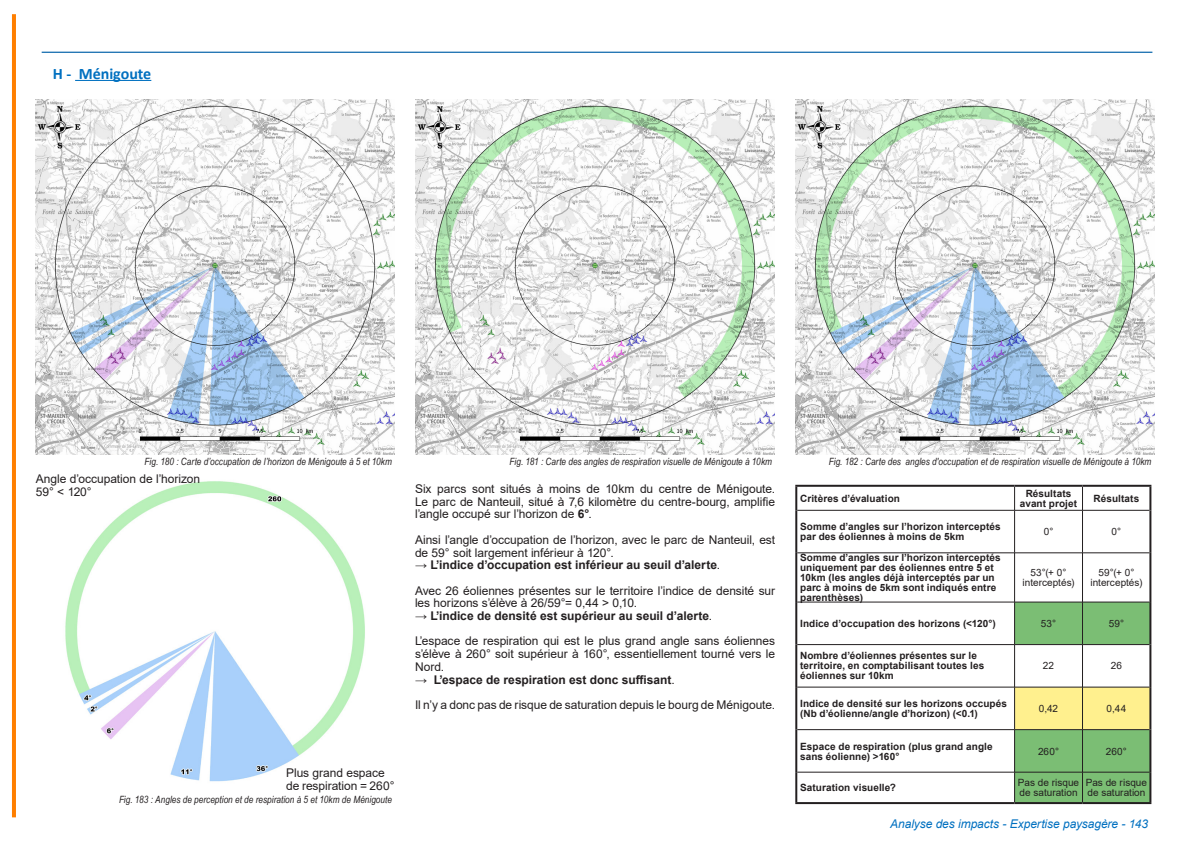
<style>
.page{position:relative;width:1191px;height:842px;background:#fff}
.page>*{position:absolute;margin:0;border:0;box-sizing:border-box;transform-origin:0 0}
.t1{font:700 16px "Calibri";color:#0070c0}
.corps_de_texte{font:12px/12.7px "Arial";letter-spacing:-.005em;color:#231f20;text-align:justify}
.corps_de_texte-2{font:700 12px "Arial";color:#231f20}
.t2{font:italic 12px "Arial";letter-spacing:-.005em;color:#0070c0}
.corps_de_texte-3{font:700 10px/10px "Arial";letter-spacing:.01em;color:#231f20}
.t3{font:italic 10px "Arial Narrow";letter-spacing:.005em;color:#231f20}
.corps_de_texte-4{font:10px/10px "Arial";letter-spacing:.005em;color:#231f20;text-align:center}
.s1{font-weight:700}
.s2{font-weight:400}
</style>
<div class="page">
<hr style="left:42px;top:52px;width:1110px;height:1px;background:#0060a8">
<hr style="left:75px;top:80px;width:76px;height:1px;background:#0070c0">
<img style="left:36px;top:99px;width:359px;height:356px">
<img style="left:65px;top:481px;width:300px;height:301px">
<img style="left:415px;top:99px;width:359px;height:356px">
<img style="left:795px;top:99px;width:359px;height:356px">
<svg style="left:1015px;top:603px;width:134px;height:199px"></svg>
<svg style="left:1014px;top:487px;width:1px;height:23px"></svg>
<svg style="left:1082px;top:487px;width:1px;height:23px"></svg>
<hr style="left:797px;top:510px;width:217px;height:1px;background:#231f20">
<hr style="left:1014px;top:510px;width:68px;height:1px;background:#231f20">
<hr style="left:1014px;top:510px;width:1px;height:43px;background:#231f20">
<hr style="left:1082px;top:510px;width:67px;height:1px;background:#231f20">
<hr style="left:797px;top:553px;width:217px;height:1px;background:#231f20">
<hr style="left:1014px;top:553px;width:68px;height:1px;background:#231f20">
<hr style="left:1014px;top:553px;width:1px;height:49px;background:#231f20">
<hr style="left:1082px;top:553px;width:67px;height:1px;background:#231f20">
<hr style="left:797px;top:602px;width:217px;height:1px;background:#231f20">
<hr style="left:797px;top:644px;width:217px;height:1px;background:#231f20">
<hr style="left:1014px;top:645px;width:1px;height:42px;background:#231f20">
<hr style="left:797px;top:687px;width:217px;height:1px;background:#231f20">
<hr style="left:797px;top:729px;width:217px;height:1px;background:#231f20">
<hr style="left:797px;top:772px;width:217px;height:1px;background:#231f20">
<hr style="left:1082px;top:510px;width:1px;height:43px;background:#231f20">
<hr style="left:1082px;top:553px;width:1px;height:49px;background:#231f20">
<hr style="left:1082px;top:645px;width:1px;height:42px;background:#231f20">
<hr style="left:1014px;top:687px;width:68px;height:1px;background:#231f20">
<hr style="left:1014px;top:687px;width:1px;height:42px;background:#231f20">
<hr style="left:1082px;top:687px;width:67px;height:1px;background:#231f20">
<hr style="left:1082px;top:687px;width:1px;height:42px;background:#231f20">
<hr style="left:1014px;top:729px;width:68px;height:1px;background:#231f20">
<hr style="left:1014px;top:730px;width:1px;height:42px;background:#231f20">
<hr style="left:1082px;top:729px;width:67px;height:1px;background:#231f20">
<hr style="left:1082px;top:730px;width:1px;height:42px;background:#231f20">
<hr style="left:1014px;top:772px;width:68px;height:1px;background:#231f20">
<hr style="left:1014px;top:772px;width:1px;height:30px;background:#231f20">
<hr style="left:1082px;top:772px;width:67px;height:1px;background:#231f20">
<hr style="left:1082px;top:772px;width:1px;height:30px;background:#231f20">
<hr style="left:1014px;top:602px;width:68px;height:1px;background:#231f20">
<hr style="left:1014px;top:602px;width:1px;height:42px;background:#231f20">
<hr style="left:1014px;top:644px;width:68px;height:1px;background:#231f20">
<hr style="left:1082px;top:602px;width:67px;height:1px;background:#231f20">
<hr style="left:1082px;top:602px;width:1px;height:42px;background:#231f20">
<hr style="left:1082px;top:644px;width:67px;height:1px;background:#231f20">
<hr style="left:795px;top:485px;width:219px;height:2px;background:#231f20">
<hr style="left:795px;top:487px;width:2px;height:23px;background:#231f20">
<hr style="left:1014px;top:485px;width:68px;height:2px;background:#231f20">
<hr style="left:1082px;top:485px;width:69px;height:2px;background:#231f20">
<hr style="left:1149px;top:487px;width:2px;height:23px;background:#231f20">
<hr style="left:795px;top:510px;width:2px;height:43px;background:#231f20">
<hr style="left:1149px;top:510px;width:2px;height:43px;background:#231f20">
<hr style="left:795px;top:553px;width:2px;height:49px;background:#231f20">
<hr style="left:1149px;top:553px;width:2px;height:49px;background:#231f20">
<hr style="left:795px;top:602px;width:2px;height:43px;background:#231f20">
<hr style="left:1149px;top:602px;width:2px;height:43px;background:#231f20">
<hr style="left:795px;top:645px;width:2px;height:42px;background:#231f20">
<hr style="left:1149px;top:645px;width:2px;height:42px;background:#231f20">
<hr style="left:795px;top:687px;width:2px;height:43px;background:#231f20">
<hr style="left:1149px;top:687px;width:2px;height:43px;background:#231f20">
<hr style="left:795px;top:730px;width:2px;height:42px;background:#231f20">
<hr style="left:1149px;top:730px;width:2px;height:42px;background:#231f20">
<hr style="left:795px;top:772px;width:2px;height:30px;background:#231f20">
<hr style="left:1149px;top:772px;width:2px;height:30px;background:#231f20">
<hr style="left:795px;top:802px;width:219px;height:2px;background:#231f20">
<hr style="left:1014px;top:802px;width:68px;height:2px;background:#231f20">
<hr style="left:1082px;top:802px;width:69px;height:2px;background:#231f20">
<img style="left:36px;top:103px;width:48px;height:51px">
<img style="left:416px;top:99px;width:48px;height:55px">
<img style="left:796px;top:103px;width:48px;height:51px">
<hr style="left:12px;top:14px;width:4px;height:803px;background:#ff7f00">
<p class="t1" style="left:53px;top:62px;width:100px">H - Ménigoute</p>
<p class="t3" style="left:145px;top:455px;width:249px">Fig. 180 : Carte d’occupation de l’horizon de Ménigoute à 5 et 10km</p>
<p class="t3" style="left:509px;top:455px;width:264px">Fig. 181 : Carte des angles de respiration visuelle de Ménigoute à 10km</p>
<p class="t3" style="left:829px;top:455px;width:324px">Fig. 182 : Carte des angles d'occupation et de respiration visuelle de Ménigoute à 10km</p>
<p class="corps_de_texte" style="left:36px;top:472px;width:166px">Angle d’occupation de l’horizon</p>
<p class="corps_de_texte" style="left:36px;top:485px;width:57px">59° &lt; 120°</p>
<p class="corps_de_texte" style="left:415px;top:482px;width:362px">Six parcs sont situés à moins de 10km du centre de Ménigoute.<br>Le parc de Nanteuil, situé à 7,6 kilomètre du centre-bourg, amplifie l’angle occupé sur l’horizon de <span class="s1">6°</span>.</p>
<p class="corps_de_texte" style="left:415px;top:533px;width:362px">Ainsi l’angle d’occupation de l’horizon, avec le parc de Nanteuil, est de 59° soit largement inférieur à 120°.</p>
<p class="corps_de_texte-2" style="left:415px;top:557px;width:306px">→ L’indice d’occupation est inférieur au seuil d’alerte<span class="s2">.</span></p>
<p class="corps_de_texte" style="left:415px;top:584px;width:361px">Avec 26 éoliennes présentes sur le territoire l’indice de densité sur les horizons s’élève à 26/59°= 0,44 &gt; 0,10.</p>
<p class="corps_de_texte-2" style="left:415px;top:607px;width:299px">→ L’indice de densité est supérieur au seuil d’alerte<span class="s2">.</span></p>
<p class="corps_de_texte" style="left:415px;top:635px;width:362px">L’espace de respiration qui est le plus grand angle sans éoliennes s’élève à 260° soit supérieur à 160°, essentiellement tourné vers le Nord.</p>
<p class="corps_de_texte-2" style="left:415px;top:671px;width:261px">→ L’espace de respiration est donc suffisant<span class="s2">.</span></p>
<p class="corps_de_texte" style="left:415px;top:698px;width:362px">Il n’y a donc pas de risque de saturation depuis le bourg de Ménigoute.</p>
<p class="corps_de_texte" style="left:286px;top:766px;width:100px">Plus grand espace</p>
<p class="corps_de_texte" style="left:286px;top:779px;width:110px">de respiration = 260°</p>
<p class="t3" style="left:119px;top:792px;width:274px">Fig. 183 : Angles de perception et de respiration à 5 et 10km de Ménigoute</p>
<p class="corps_de_texte-3" style="left:800px;top:493px;width:101px">Critères d’évaluation</p>
<p class="corps_de_texte-3" style="left:1020px;top:488px;width:59px;text-align:center">Résultats avant projet</p>
<p class="corps_de_texte-3" style="left:1093px;top:493px;width:47px">Résultats</p>
<p class="corps_de_texte-3" style="left:800px;top:522px;width:202px">Somme d’angles sur l’horizon interceptés par des éoliennes à moins de 5km</p>
<p class="corps_de_texte-4" style="left:1043px;top:527px;width:11px">0°</p>
<p class="corps_de_texte-4" style="left:1111px;top:527px;width:11px">0°</p>
<p class="corps_de_texte-3" style="left:800px;top:553px;width:202px">Somme d’angles sur l’horizon interceptés uniquement par des éoliennes entre 5 et 10km (les angles déjà interceptés par un parc à moins de 5km sont indiqués entre parenthèses)</p>
<p class="corps_de_texte-4" style="left:1022px;top:567px;width:53px">53°(+ 0° interceptés)</p>
<p class="corps_de_texte-4" style="left:1090px;top:567px;width:53px">59°(+ 0° interceptés)</p>
<p class="corps_de_texte-3" style="left:800px;top:618px;width:197px">Indice d’occupation des horizons (&lt;120°)</p>
<p class="corps_de_texte-4" style="left:1041px;top:618px;width:17px">53°</p>
<p class="corps_de_texte-4" style="left:1108px;top:618px;width:17px">59°</p>
<p class="corps_de_texte-3" style="left:800px;top:651px;width:186px">Nombre d’éoliennes présentes sur le territoire, en comptabilisant toutes les éoliennes sur 10km</p>
<p class="corps_de_texte-4" style="left:1043px;top:661px;width:13px">22</p>
<p class="corps_de_texte-4" style="left:1110px;top:661px;width:13px">26</p>
<p class="corps_de_texte-3" style="left:800px;top:699px;width:208px">Indice de densité sur les horizons occupés (Nb d’éolienne/angle d’horizon) (&lt;0.1)</p>
<p class="corps_de_texte-4" style="left:1039px;top:703px;width:21px">0,42</p>
<p class="corps_de_texte-4" style="left:1106px;top:703px;width:21px">0,44</p>
<p class="corps_de_texte-3" style="left:800px;top:741px;width:194px">Espace de respiration (plus grand angle sans éolienne) &gt;160°</p>
<p class="corps_de_texte-4" style="left:1038px;top:746px;width:22px">260°</p>
<p class="corps_de_texte-4" style="left:1106px;top:746px;width:22px">260°</p>
<p class="corps_de_texte-3" style="left:800px;top:783px;width:97px">Saturation visuelle?</p>
<p class="corps_de_texte-4" style="left:1018px;top:778px;width:63px;text-align:left">Pas de risque de saturation</p>
<p class="corps_de_texte-4" style="left:1085px;top:778px;width:63px;text-align:left">Pas de risque de saturation</p>
<p class="t2" style="left:890px;top:816px;width:259px">Analyse des impacts - Expertise paysagère - 143</p>
</div>
